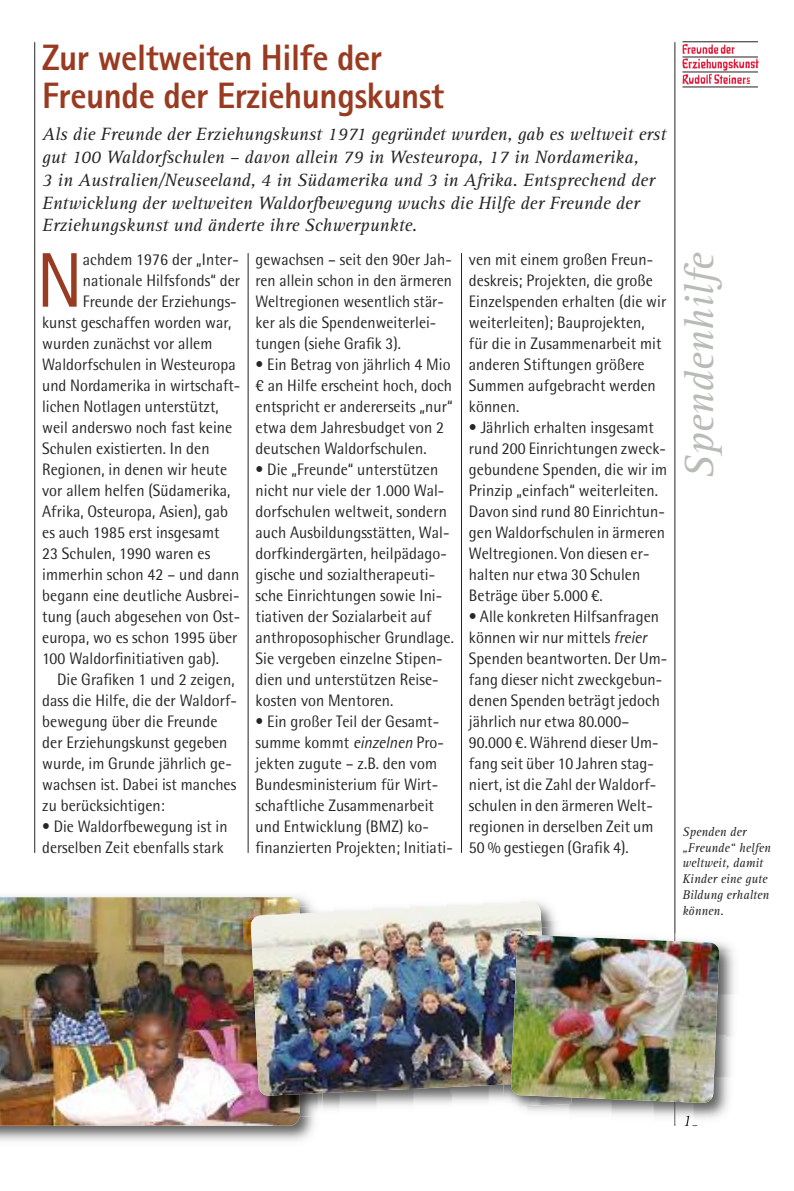
<style>
.page{position:relative;width:794px;height:1191px;background:#fff}
.page>*{position:absolute;margin:0;border:0;box-sizing:border-box;transform-origin:0 0}
.t1{font:77.52px "Agfa Rotis Semisans";color:#993b21;scale:.95 1}
.t2{font:italic 42px "Agfa Rotis Serif";color:#b7bdb6}
.t3{font:800 36.75px/38.5px "Agfa Rotis Sans Serif";letter-spacing:-.01em;color:#993b21;scale:.95 1}
.t4{font:italic 18.38px/22.8px "Agfa Rotis Serif";color:#272627}
.t5{font:16.62px/21px "Agfa Rotis Semisans";letter-spacing:.005em;color:#272627;scale:.95 1}
.t6{font:16.62px/21px "Agfa Rotis Semisans";letter-spacing:.005em;color:#272627;scale:.94 1}
.t7{font:italic 16.62px "Agfa Rotis Serif";color:#272627;scale:.95 1}
.t8{font:italic 13.12px/15.8px "Agfa Rotis Serif";letter-spacing:.005em;color:#272627;scale:.95 1}
.s1{font-style:italic}
</style>
<div class="page">
<svg style="left:682px;top:44px;width:77px;height:40px"></svg>
<hr style="left:682px;top:42px;width:76px;height:1px;background:#231f20">
<hr style="left:682px;top:57px;width:76px;height:1px;background:#231f20">
<hr style="left:682px;top:72px;width:76px;height:1px;background:#231f20">
<hr style="left:682px;top:87px;width:76px;height:1px;background:#231f20">
<hr style="left:34px;top:42px;width:1px;height:811px;background:#272627">
<hr style="left:248px;top:253px;width:1px;height:600px;background:#272627">
<hr style="left:461px;top:253px;width:1px;height:600px;background:#272627">
<hr style="left:674px;top:42px;width:1px;height:1083px;background:#272627">
<img style="left:0;top:896px;width:315px;height:245px">
<img style="left:0;top:897px;width:300px;height:228px">
<img style="left:323px;top:901px;width:234px;height:208px">
<img style="left:300px;top:1095px;width:23px;height:21px">
<img style="left:242px;top:906px;width:58px;height:213px">
<img style="left:251px;top:902px;width:297px;height:193px">
<img style="left:675px;top:933px;width:59px;height:193px">
<img style="left:502px;top:928px;width:172px;height:189px">
<svg style="left:684px;top:1115px;width:5px;height:9px"></svg>
<img style="left:674px;top:933px;width:1px;height:191px">
<img style="left:503px;top:926px;width:45px;height:158px">
<img style="left:511px;top:934px;width:208px;height:169px">
<h3 class="t3" style="left:42px;top:42px;width:425px">Zur weltweiten Hilfe der<br>Freunde der Erziehungskunst</h3>
<p class="t4" style="left:42px;top:125px;width:625px">Als die Freunde der Erziehungskunst 1971 gegründet wurden, gab es weltweit erst gut 100 Waldorfschulen – davon allein 79 in Westeuropa, 17 in Nordamerika,<br>3 in Australien/Neuseeland, 4 in Südamerika und 3 in Afrika. Entsprechend der Entwicklung der weltweiten Waldorfbewegung wuchs die Hilfe der Freunde der Erziehungskunst und änderte ihre Schwerpunkte.</p>
<h1 class="t1" style="left:36px;top:253px;width:50px">N</h1>
<p class="t5" style="left:83px;top:250px;width:166px">achdem 1976 der „Inter-</p>
<p class="t5" style="left:83px;top:271px;width:167px">nationale Hilfsfonds“ der</p>
<p class="t5" style="left:83px;top:292px;width:163px">Freunde der Erziehungs-</p>
<p class="t5" style="left:42px;top:313px;width:200px">kunst geschaffen worden war,</p>
<p class="t5" style="left:42px;top:334px;width:181px">wurden zunächst vor allem</p>
<p class="t5" style="left:42px;top:355px;width:205px">Waldorfschulen in Westeuropa</p>
<p class="t5" style="left:42px;top:376px;width:210px">und Nordamerika in wirtschaft-</p>
<p class="t5" style="left:42px;top:397px;width:187px">lichen Notlagen unterstützt,</p>
<p class="t5" style="left:42px;top:418px;width:202px">weil anderswo noch fast keine</p>
<p class="t5" style="left:42px;top:439px;width:178px">Schulen existierten. In den</p>
<p class="t5" style="left:42px;top:460px;width:196px">Regionen, in denen wir heute</p>
<p class="t5" style="left:42px;top:481px;width:200px">vor allem helfen (Südamerika,</p>
<p class="t5" style="left:42px;top:502px;width:197px">Afrika, Osteuropa, Asien), gab</p>
<p class="t5" style="left:42px;top:523px;width:188px">es auch 1985 erst insgesamt</p>
<p class="t5" style="left:42px;top:544px;width:178px">23 Schulen, 1990 waren es</p>
<p class="t5" style="left:42px;top:565px;width:209px">immerhin schon 42 – und dann</p>
<p class="t5" style="left:42px;top:586px;width:209px">begann eine deutliche Ausbrei-</p>
<p class="t5" style="left:42px;top:607px;width:210px">tung (auch abgesehen von Ost-</p>
<p class="t5" style="left:42px;top:628px;width:207px">europa, wo es schon 1995 über</p>
<p class="t5" style="left:42px;top:649px;width:188px">100 Waldorfinitiativen gab).</p>
<p class="t5" style="left:57px;top:670px;width:188px">Die Grafiken 1 und 2 zeigen,</p>
<p class="t5" style="left:42px;top:691px;width:206px">dass die Hilfe, die der Waldorf-</p>
<p class="t5" style="left:42px;top:712px;width:186px">bewegung über die Freunde</p>
<p class="t5" style="left:42px;top:733px;width:196px">der Erziehungskunst gegeben</p>
<p class="t5" style="left:42px;top:754px;width:201px">wurde, im Grunde jährlich ge-</p>
<p class="t5" style="left:42px;top:775px;width:206px">wachsen ist. Dabei ist manches</p>
<p class="t5" style="left:42px;top:796px;width:131px">zu berücksichtigen:</p>
<p class="t6" style="left:42px;top:817px;width:199px">• Die Waldorfbewegung ist in derselben Zeit ebenfalls stark</p>
<p class="t6" style="left:255px;top:250px;width:210px">gewachsen – seit den 90er Jah&shy;ren allein schon in den ärmeren<br>Weltregionen wesentlich stär&shy;ker als die Spendenweiterlei&shy;tungen (siehe Grafik 3).</p>
<p class="t5" style="left:255px;top:355px;width:209px">• Ein Betrag von jährlich 4 Mio € an Hilfe erscheint hoch, doch entspricht er andererseits „nur“ etwa dem Jahresbudget von 2 deutschen Waldorfschulen.</p>
<p class="t5" style="left:255px;top:460px;width:210px">• Die „Freunde“ unterstützen nicht nur viele der 1.000 Wal&shy;dorfschulen weltweit, sondern auch Ausbildungsstätten, Wal&shy;dorfkindergärten, heilpädago&shy;gische und sozialtherapeuti&shy;sche Einrichtungen sowie Ini&shy;tiativen der Sozialarbeit auf anthroposophischer Grundlage.<br>Sie vergeben einzelne Stipen&shy;dien und unterstützen Reise&shy;kosten von Mentoren.</p>
<p class="t5" style="left:255px;top:712px;width:209px">• Ein großer Teil der Gesamt&shy;summe kommt <span class="s1">einzelnen</span> Pro&shy;jekten zugute – z.B. den vom<br>Bundesministerium für Wirt&shy;schaftliche Zusammenarbeit und Entwicklung (BMZ) ko&shy;finanzierten Projekten; Initiati-</p>
<p class="t5" style="left:469px;top:250px;width:209px">ven mit einem großen Freun&shy;deskreis; Projekten, die große<br>Einzelspenden erhalten (die wir weiterleiten); Bauprojekten, für die in Zusammenarbeit mit anderen Stiftungen größere<br>Summen aufgebracht werden können.</p>
<p class="t5" style="left:469px;top:418px;width:210px">• Jährlich erhalten insgesamt rund 200 Einrichtungen zweck&shy;gebundene Spenden, die wir im<br>Prinzip „einfach“ weiterleiten.<br>Davon sind rund 80 Einrichtun&shy;gen Waldorfschulen in ärmeren<br>Weltregionen. Von diesen er&shy;halten nur etwa 30 Schulen<br>Beträge über 5.000 €.</p>
<p class="t5" style="left:469px;top:607px;width:210px">• Alle konkreten Hilfsanfragen können wir nur mittels <span class="s1">freier<br></span>Spenden beantworten. Der Um&shy;fang dieser nicht zweckgebun&shy;denen Spenden beträgt jedoch jährlich nur etwa 80.000–<br>90.000 €. Während dieser Um&shy;fang seit über 10 Jahren stag&shy;niert, ist die Zahl der Waldorf&shy;schulen in den ärmeren Welt&shy;regionen in derselben Zeit um<br>50 % gestiegen (Grafik 4).</p>
<h2 class="t2" style="left:685px;top:478px;width:227px;rotate:-90deg">Spendenhilfe</h2>
<p class="t8" style="left:682px;top:825px;width:95px">Spenden der „Freunde“ helfen weltweit, damit<br>Kinder eine gute<br>Bildung erhalten können.</p>
<p class="t7" style="left:682px;top:1115px;width:20px">19</p>
</div>
